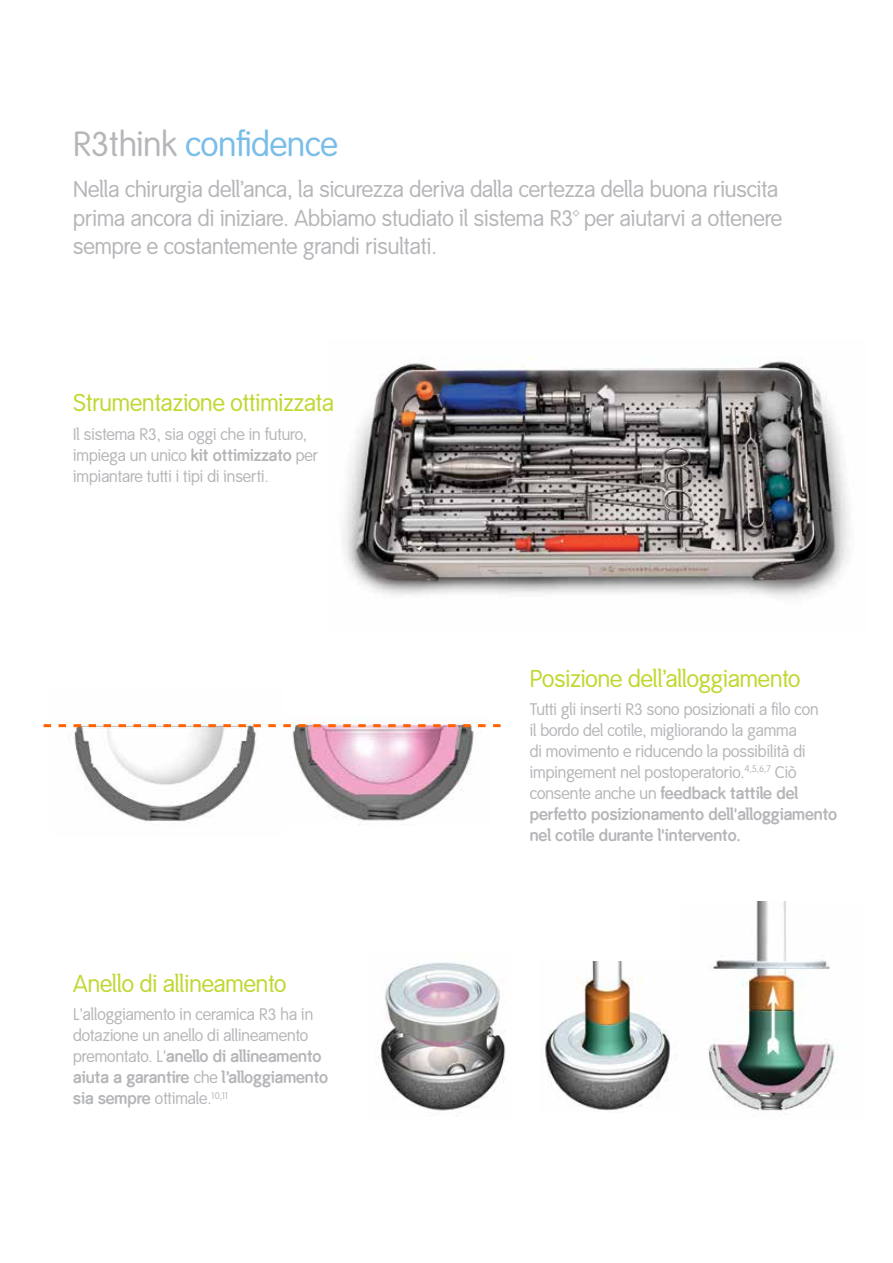
<style>
.page{position:relative;width:893px;height:1263px;background:#fff}
.page>*{position:absolute;margin:0;border:0;box-sizing:border-box;transform-origin:0 0}
.t1{font:34.5px "Smith&Nephew";color:#79bde8}
.t2{font:24px "Smith&Nephew";color:#c1d72f}
.t3{font:22.5px/28.5px "Smith&Nephew";color:#b5b6b9}
.t4{font:16.5px/21px "Smith&Nephew";color:#b5b6b9}
.s1{color:#b5b6b9}
.s2{font-weight:700}
</style>
<div class="page">
<img style="left:343px;top:358px;width:507px;height:240px">
<img style="left:58px;top:727px;width:218px;height:97px">
<img style="left:545px;top:961px;width:126px;height:150px">
<img style="left:284px;top:723px;width:202px;height:98px">
<img style="left:708px;top:901px;width:130px;height:213px">
<img style="left:376px;top:962px;width:130px;height:149px">
<svg style="left:44px;top:724px;width:457px;height:3px"></svg>
<h1 class="t1" style="left:73px;top:124px;width:266px"><span class="s1">R3think</span> confidence</h1>
<h3 class="t3" style="left:73px;top:176px;width:710px">Nella chirurgia dell’anca, la sicurezza deriva dalla certezza della buona riuscita prima ancora di iniziare. Abbiamo studiato il sistema R3™ per aiutarvi a ottenere sempre e costantemente grandi risultati.</h3>
<h2 class="t2" style="left:73px;top:389px;width:262px">Strumentazione ottimizzata</h2>
<p class="t4" style="left:73px;top:424px;width:246px">Il sistema R3, sia oggi che in futuro, impiega un unico <span class="s2">kit ottimizzato</span> per impiantare tutti i tipi di inserti.</p>
<h2 class="t2" style="left:73px;top:970px;width:215px">Anello di allineamento</h2>
<p class="t4" style="left:73px;top:1004px;width:256px">L'alloggiamento in ceramica R3 ha in dotazione un anello di allineamento premontato. L'<span class="s2">anello di allineamento aiuta a garantire</span> che <span class="s2">l’alloggiamento sia sempre</span> ottimale.<sup>10,11</sup></p>
<h2 class="t2" style="left:530px;top:665px;width:272px">Posizione dell’alloggiamento</h2>
<p class="t4" style="left:530px;top:699px;width:309px">Tutti gli inserti R3 sono posizionati a filo con<br>il bordo del cotile, migliorando la gamma<br>di movimento e riducendo la possibilità di impingement nel postoperatorio.<sup>4,5,6,7</sup> Ciò consente anche un <span class="s2">feedback tattile del perfetto posizionamento dell'alloggiamento nel cotile durante l'intervento.</span></p>
</div>
